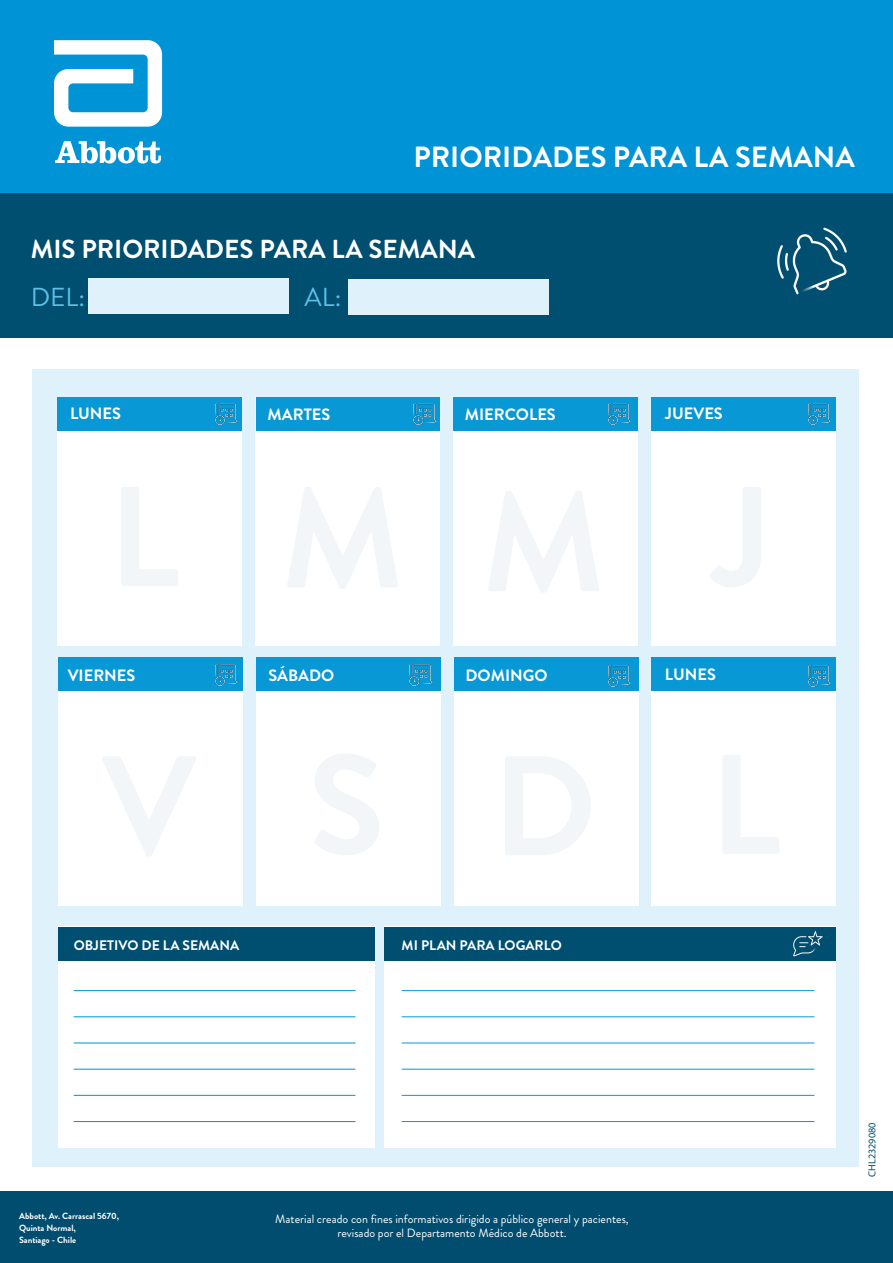
<style>
.page{position:relative;width:893px;height:1263px;background:#fff}
.page>*{position:absolute;margin:0;border:0;box-sizing:border-box;transform-origin:0 0}
.t1{font:700 29.1px "Brandon Grotesque";color:#fff}
.t2{font:700 26.1px "Brandon Grotesque";color:#fff}
.t3{font:26.1px "Brandon Grotesque";color:#5cbfe5}
.t4{font:700 16.35px "Brandon Grotesque";color:#fff}
.t5{font:700 13.8px "Brandon Grotesque";color:#fff}
.t6{font:12px/14px "Brandon Grotesque";color:#fff;text-align:center}
.t7{font:10.2px "Myriad Pro";color:#004d70}
.t8{font:700 9px/12px "Brandon Grotesque";color:#fff}
</style>
<div class="page">
<div style="left:0;top:192px;width:893px;height:145px;background:#004f71"></div>
<div style="left:88px;top:278px;width:201px;height:36px;background:#dff2fc"></div>
<div style="left:348px;top:279px;width:201px;height:36px;background:#dff2fc"></div>
<div style="left:32px;top:369px;width:827px;height:797px;background:#dff2fc"></div>
<div style="left:58px;top:397px;width:184px;height:249px;background:#fff"></div>
<div style="left:58px;top:397px;width:184px;height:34px;background:#0798d5"></div>
<div style="left:255px;top:397px;width:184px;height:249px;background:#fff"></div>
<div style="left:256px;top:397px;width:183px;height:34px;background:#0798d5"></div>
<div style="left:453px;top:397px;width:184px;height:249px;background:#fff"></div>
<div style="left:453px;top:397px;width:184px;height:34px;background:#0798d5"></div>
<div style="left:651px;top:397px;width:184px;height:249px;background:#fff"></div>
<div style="left:651px;top:397px;width:184px;height:34px;background:#0798d5"></div>
<div style="left:58px;top:657px;width:184px;height:249px;background:#fff"></div>
<div style="left:58px;top:657px;width:184px;height:34px;background:#0798d5"></div>
<div style="left:256px;top:657px;width:184px;height:249px;background:#fff"></div>
<div style="left:256px;top:657px;width:184px;height:34px;background:#0798d5"></div>
<div style="left:454px;top:657px;width:184px;height:249px;background:#fff"></div>
<div style="left:454px;top:657px;width:184px;height:34px;background:#0798d5"></div>
<div style="left:652px;top:657px;width:184px;height:249px;background:#fff"></div>
<div style="left:652px;top:657px;width:184px;height:34px;background:#0798d5"></div>
<div style="left:58px;top:927px;width:317px;height:221px;background:#fff"></div>
<div style="left:385px;top:927px;width:451px;height:221px;background:#fff"></div>
<div style="left:58px;top:927px;width:317px;height:33px;background:#004f71"></div>
<div style="left:384px;top:927px;width:452px;height:33px;background:#004f71"></div>
<hr style="left:74px;top:990px;width:281px;height:1px;background:#0798d5">
<hr style="left:74px;top:1016px;width:281px;height:1px;background:#0798d5">
<hr style="left:74px;top:1042px;width:281px;height:1px;background:#0798d5">
<hr style="left:74px;top:1069px;width:281px;height:1px;background:#0798d5">
<hr style="left:74px;top:1095px;width:281px;height:1px;background:#0798d5">
<hr style="left:74px;top:1121px;width:281px;height:1px;background:#0798d5">
<hr style="left:402px;top:990px;width:412px;height:1px;background:#0798d5">
<hr style="left:402px;top:1042px;width:412px;height:1px;background:#0798d5">
<hr style="left:402px;top:1016px;width:412px;height:1px;background:#0798d5">
<hr style="left:402px;top:1069px;width:412px;height:1px;background:#0798d5">
<hr style="left:402px;top:1095px;width:412px;height:1px;background:#0798d5">
<hr style="left:402px;top:1121px;width:412px;height:1px;background:#0798d5">
<img style="left:777px;top:227px;width:70px;height:68px">
<img style="left:215px;top:403px;width:23px;height:22px">
<img style="left:414px;top:403px;width:22px;height:22px">
<img style="left:608px;top:403px;width:22px;height:22px">
<img style="left:808px;top:403px;width:23px;height:22px">
<img style="left:808px;top:665px;width:23px;height:22px">
<img style="left:608px;top:665px;width:22px;height:22px">
<img style="left:410px;top:664px;width:22px;height:21px">
<img style="left:215px;top:664px;width:23px;height:21px">
<img style="left:794px;top:931px;width:29px;height:26px">
<div style="left:0;top:1191px;width:893px;height:72px;background:#004d70"></div>
<div style="left:0;top:0;width:893px;height:192px;background:#0094d6"></div>
<svg style="left:54px;top:40px;width:108px;height:87px"></svg>
<svg style="left:55px;top:141px;width:106px;height:22px"></svg>
<h1 class="t1" style="left:414px;top:136px;width:443px">PRIORIDADES PARA LA SEMANA</h1>
<h2 class="t2" style="left:31px;top:231px;width:446px">MIS PRIORIDADES PARA LA SEMANA</h2>
<h2 class="t3" style="left:31px;top:279px;width:56px">DEL:</h2>
<h2 class="t3" style="left:305px;top:279px;width:38px">AL:</h2>
<h3 class="t4" style="left:70px;top:402px;width:53px">LUNES</h3>
<h3 class="t4" style="left:268px;top:403px;width:64px">MARTES</h3>
<h3 class="t4" style="left:465px;top:403px;width:93px">MIERCOLES</h3>
<h3 class="t4" style="left:665px;top:402px;width:59px">JUEVES</h3>
<h3 class="t4" style="left:68px;top:664px;width:69px">VIERNES</h3>
<h3 class="t4" style="left:268px;top:664px;width:67px">SÁBADO</h3>
<h3 class="t4" style="left:466px;top:664px;width:84px">DOMINGO</h3>
<h3 class="t4" style="left:665px;top:663px;width:53px">LUNES</h3>
<p class="t5" style="left:74px;top:936px;width:167px">OBJETIVO DE LA SEMANA</p>
<p class="t5" style="left:402px;top:936px;width:162px">MI PLAN PARA LOGARLO</p>
<p class="t8" style="left:19px;top:1210px;width:102px">Abbott, Av. Carrascal 5670,<br>Quinta Normal,<br>Santiago - Chile</p>
<p class="t6" style="left:275px;top:1212px;width:355px">Material creado con fines informativos dirigido a público general y pacientes, revisado por el Departamento Médico de Abbott.</p>
<p class="t7" style="left:866px;top:1177px;width:56px;rotate:-90deg">CHL2329080</p>
</div>
